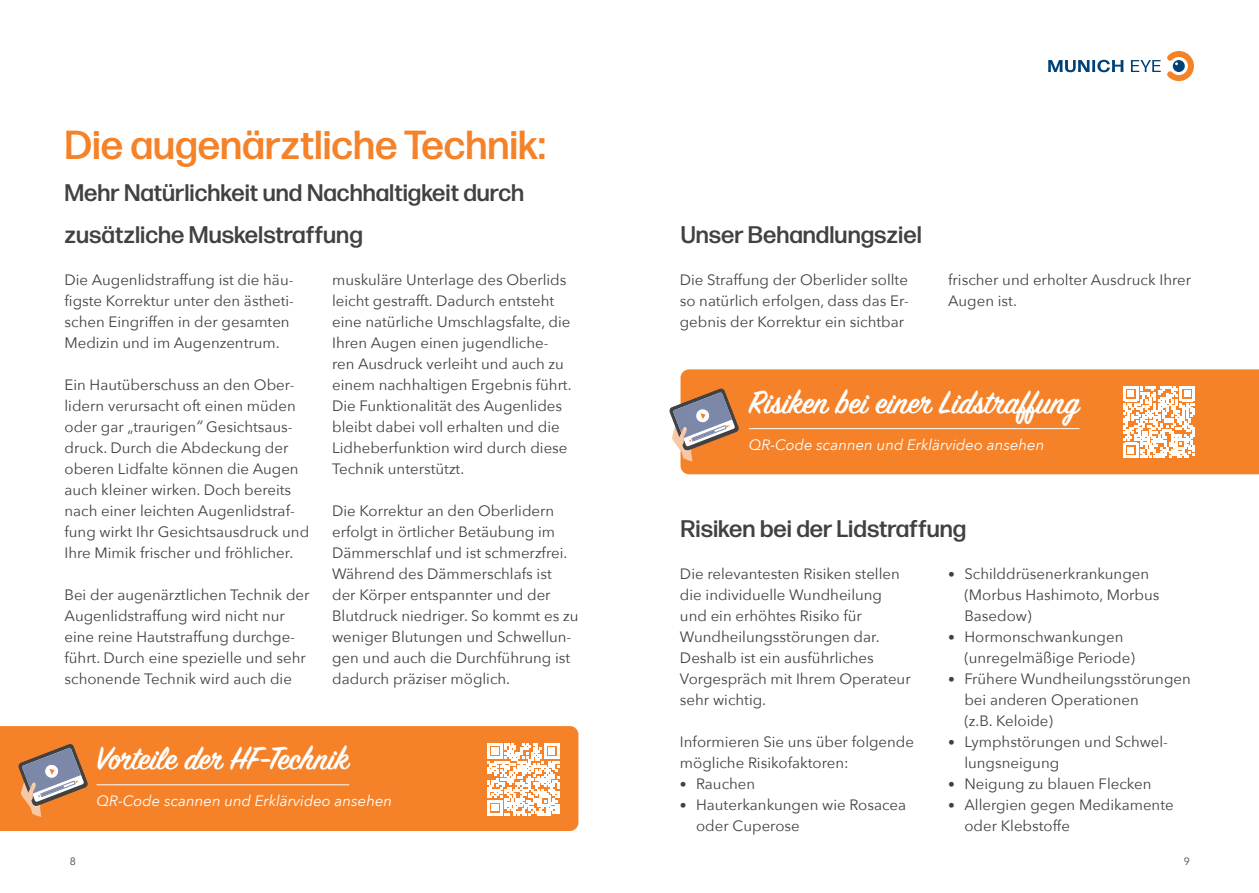
<style>
.page{position:relative;width:1259px;height:893px;background:#fff}
.page>*{position:absolute;margin:0;border:0;box-sizing:border-box;transform-origin:0 0}
.t1{font:500 40.5px "Forma DJR Text";color:#f58229}
.t2{font:600 36px "Sign Painter House Script";color:#fff}
.t3{font:500 24px/42px "Forma DJR Text";color:#414042}
.t4{font:15px/21px "Avenir Next";color:#414042}
.t5{font:italic 15px "Avenir Next";color:#fff}
.t6{font:10.5px "Avenir Next";color:#414042}
.s1{font-style:italic;font-size:16.5px}
.s2{font-size:13.5px}
</style>
<div class="page">
<svg style="left:1048px;top:60px;width:75px;height:12px"></svg>
<svg style="left:1131px;top:51px;width:63px;height:30px"></svg>
<div style="left:680px;top:369px;width:579px;height:105px;background:#f58229"></div>
<hr style="left:749px;top:428px;width:330px;height:1px;background:#fff">
<div style="left:0;top:726px;width:578px;height:105px;background:#f58229"></div>
<svg style="left:1123px;top:386px;width:72px;height:72px"></svg>
<svg style="left:487px;top:743px;width:72px;height:72px"></svg>
<hr style="left:97px;top:784px;width:252px;height:1px;background:#fff">
<svg style="left:18px;top:744px;width:70px;height:74px;background:#bc8a6b"></svg>
<svg style="left:669px;top:388px;width:69px;height:75px"></svg>
<h1 class="t1" style="left:64px;top:119px;width:483px">Die augenärztliche Technik:</h1>
<h3 class="t3" style="left:64px;top:171px;width:461px">Mehr Natürlichkeit und Nachhaltigkeit durch zusätzliche Muskelstraffung</h3>
<p class="t4" style="left:64px;top:269px;width:231px">Die Augenlidstraffung ist die häu&shy;figste Korrektur unter den ästheti&shy;schen Eingriffen in der gesamten Medizin und im Augenzentrum.</p>
<p class="t4" style="left:64px;top:374px;width:246px">Ein Hautüberschuss an den Ober&shy;lidern verursacht oft einen müden oder gar „traurigen<span class="s1">“</span> Gesichtsaus&shy;druck. Durch die Abdeckung der oberen Lidfalte können die Augen auch kleiner wirken. Doch bereits nach einer leichten Augenlidstraf&shy;fung wirkt Ihr Gesichtsausdruck und Ihre Mimik frischer und fröhlicher.</p>
<p class="t4" style="left:64px;top:584px;width:246px">Bei der augenärztlichen Technik der Augenlidstraffung wird nicht nur eine reine Hautstraffung durchge&shy;führt. Durch eine spezielle und sehr schonende Technik wird auch die</p>
<p class="t4" style="left:332px;top:269px;width:241px">muskuläre Unterlage des Oberlids leicht gestrafft. Dadurch entsteht eine natürliche Umschlagsfalte, die Ihren Augen einen jugendliche&shy;ren Ausdruck verleiht und auch zu einem nachhaltigen Ergebnis führt.<br>Die Funktionalität des Augenlides bleibt dabei voll erhalten und die Lidheberfunktion wird durch diese Technik unterstützt.</p>
<p class="t4" style="left:332px;top:500px;width:248px">Die Korrektur an den Oberlidern erfolgt in örtlicher Betäubung im<br>Dämmerschlaf und ist schmerzfrei.<br>Während des Dämmerschlafs ist der Körper entspannter und der<br>Blutdruck niedriger. So kommt es zu weniger Blutungen und Schwellun&shy;gen und auch die Durchführung ist dadurch präziser möglich.</p>
<h2 class="t2" style="left:97px;top:737px;width:254px">Vorteile der HF-Technik</h2>
<p class="t5" style="left:97px;top:788px;width:297px">QR-Code scannen und Erklärvideo ansehen</p>
<h3 class="t3" style="left:681px;top:213px;width:242px">Unser Behandlungsziel</h3>
<p class="t4" style="left:680px;top:269px;width:231px;text-align:justify">Die Straffung der Oberlider sollte so natürlich erfolgen, dass das Er&shy;gebnis der Korrektur ein sichtbar</p>
<p class="t4" style="left:948px;top:269px;width:245px">frischer und erholter Ausdruck Ihrer<br>Augen ist.</p>
<h2 class="t2" style="left:749px;top:381px;width:332px">Risiken bei einer Lidstraffung</h2>
<p class="t5" style="left:749px;top:432px;width:297px">QR-Code scannen und Erklärvideo ansehen</p>
<h3 class="t3" style="left:680px;top:507px;width:287px">Risiken bei der Lidstraffung</h3>
<p class="t4" style="left:680px;top:563px;width:232px">Die relevantesten Risiken stellen die individuelle Wundheilung und ein erhöhtes Risiko für<br>Wundheilungsstörungen dar.<br>Deshalb ist ein ausführliches<br>Vorgespräch mit Ihrem Operateur sehr wichtig.</p>
<p class="t4" style="left:680px;top:731px;width:236px">Informieren Sie uns über folgende mögliche Risikofaktoren:</p>
<p class="t4" style="left:680px;top:773px;width:77px"><span class="s2">•</span> Rauchen</p>
<p class="t4" style="left:696px;top:794px;width:211px;text-indent:-16px"><span class="s2">•</span> Hauterkankungen wie Rosacea oder Cuperose</p>
<p class="t4" style="left:964px;top:563px;width:197px;text-indent:-16px"><span class="s2">•</span> Schilddrüsenerkrankungen (Morbus Hashimoto, Morbus<br>Basedow)</p>
<p class="t4" style="left:964px;top:626px;width:172px;text-indent:-16px"><span class="s2">•</span> Hormonschwankungen (unregelmäßige Periode)</p>
<p class="t4" style="left:964px;top:668px;width:228px;text-indent:-16px"><span class="s2">•</span> Frühere Wundheilungsstörungen bei anderen Operationen<br>(z.B. Keloide)</p>
<p class="t4" style="left:964px;top:731px;width:205px;text-indent:-16px"><span class="s2">•</span> Lymphstörungen und Schwel&shy;lungsneigung</p>
<p class="t4" style="left:948px;top:773px;width:205px"><span class="s2">•</span> Neigung zu blauen Flecken</p>
<p class="t4" style="left:964px;top:794px;width:211px;text-indent:-16px"><span class="s2">•</span> Allergien gegen Medikamente oder Klebstoffe</p>
<p class="t6" style="left:70px;top:852px;width:8px">8</p>
<p class="t6" style="left:1183px;top:852px;width:8px">9</p>
</div>
